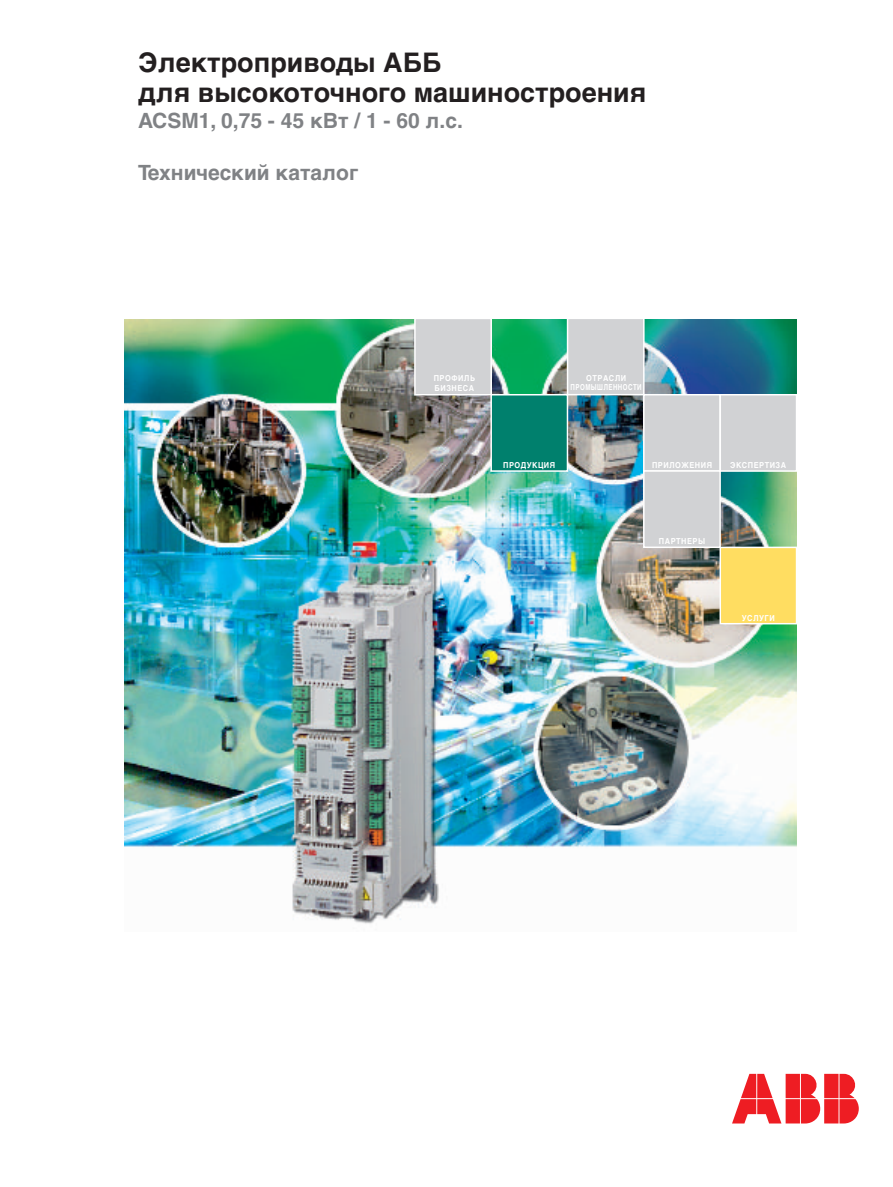
<style>
.page{position:relative;width:893px;height:1187px;background:#fff}
.page>*{position:absolute;margin:0;border:0;box-sizing:border-box;transform-origin:0 0}
.t1{font:700 27px/30px "Helvetica Cyr";color:#231f20}
.t2{font:700 21px "Helvetica Cyr";color:#808285}
.t3{font:700 8.25px/9.9px "Helvetica Cyr";letter-spacing:.07em;color:#fff;scale:.9 1}
</style>
<div class="page">
<img style="left:125px;top:319px;width:671px;height:605px">
<svg style="left:732px;top:1073px;width:127px;height:50px"></svg>
<div style="left:415px;top:318px;width:76px;height:77px;background:#d1d2d4"></div>
<div style="left:414px;top:317px;width:78px;height:78px;border:2px solid #fff"></div>
<div style="left:568px;top:318px;width:76px;height:76px;background:#d1d2d4"></div>
<div style="left:567px;top:317px;width:78px;height:78px;border:2px solid #fff"></div>
<div style="left:644px;top:395px;width:76px;height:76px;background:#d1d2d4"></div>
<div style="left:643px;top:394px;width:78px;height:78px;border:2px solid #fff"></div>
<div style="left:720px;top:395px;width:76px;height:76px;background:#d1d2d4"></div>
<div style="left:719px;top:394px;width:78px;height:78px;border:2px solid #fff"></div>
<div style="left:644px;top:471px;width:76px;height:76px;background:#d1d2d4"></div>
<div style="left:643px;top:470px;width:78px;height:78px;border:2px solid #fff"></div>
<div style="left:720px;top:547px;width:76px;height:76px;background:#ffdd61"></div>
<div style="left:719px;top:546px;width:78px;height:78px;border:2px solid #fff"></div>
<div style="left:491px;top:395px;width:76px;height:76px;background:#00806d"></div>
<div style="left:490px;top:394px;width:78px;height:78px;border:2px solid #fff"></div>
<h1 class="t1" style="left:138px;top:50px;width:509px">Электроприводы AББ<br>для высокоточного машиностроения</h1>
<h2 class="t2" style="left:138px;top:112px;width:326px">ACSM1, 0,75 - 45 кВт / 1 - 60 л.с.</h2>
<h2 class="t2" style="left:138px;top:164px;width:222px">Технический каталог</h2>
<p class="t3" style="left:434px;top:373px;width:47px">ПРОФИЛЬ<br>БИЗНЕСА</p>
<p class="t3" style="left:571px;top:373px;width:80px;text-align:center">ОТРАСЛИ<br>ПРОМЫШЛЕННОСТИ</p>
<p class="t3" style="left:503px;top:460px;width:59px">ПРОДУКЦИЯ</p>
<p class="t3" style="left:652px;top:460px;width:68px">ПРИЛОЖЕНИЯ</p>
<p class="t3" style="left:730px;top:460px;width:64px">ЭКСПЕРТИЗА</p>
<p class="t3" style="left:659px;top:536px;width:53px">ПАРТНЕРЫ</p>
<p class="t3" style="left:742px;top:613px;width:38px">УСЛУГИ</p>
</div>
